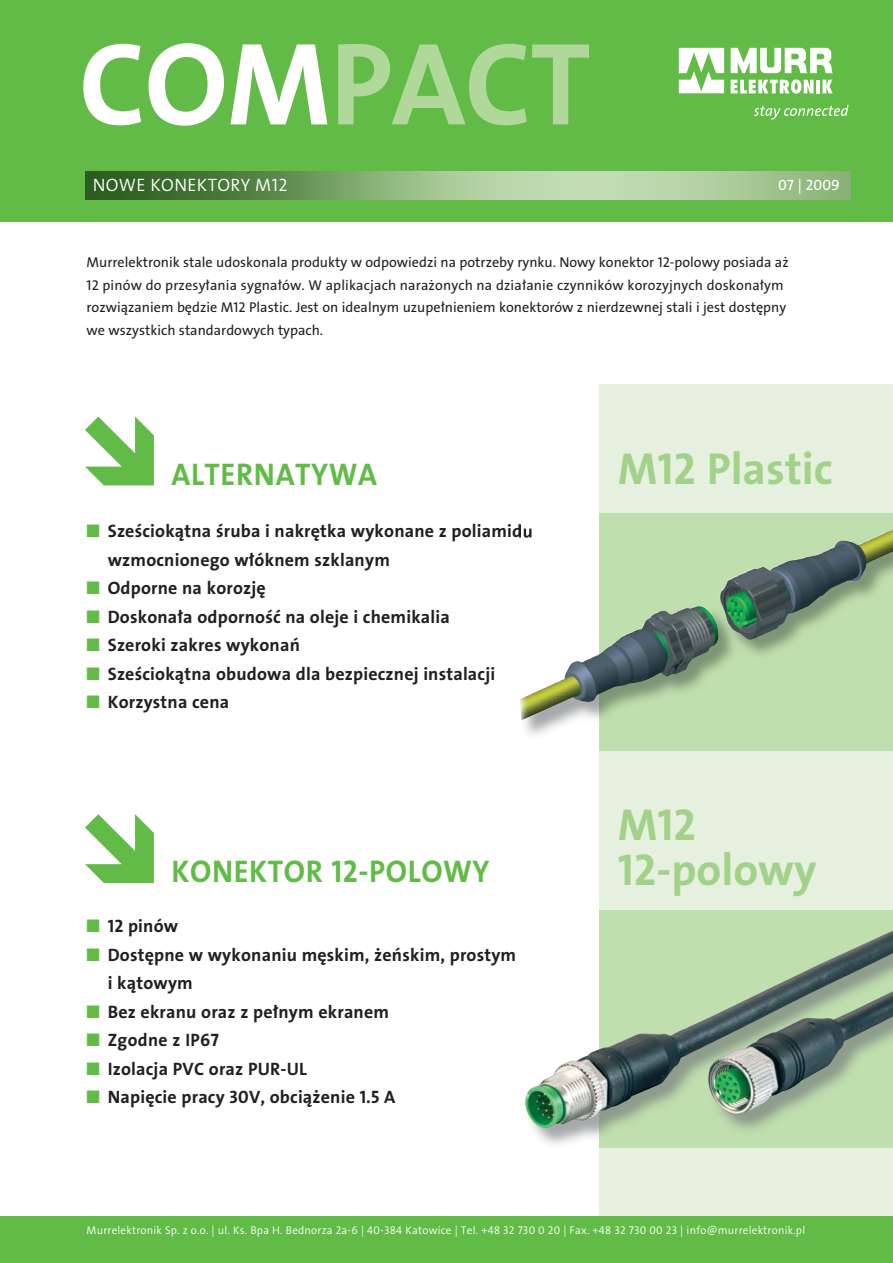
<style>
.page{position:relative;width:893px;height:1263px;background:#fff}
.page>*{position:absolute;margin:0;border:0;box-sizing:border-box;transform-origin:0 0}
.t1{font:700 118.35px "The Sans CE LF7";letter-spacing:-.01em;color:#b1d89b}
.t2{font:700 45px/44.7px "The Sans CE LF7";color:#a2d28a}
.t3{font:700 31.5px "The Sans CE LF7";letter-spacing:.02em;color:#61bb46;scale:.96 1}
.t4{font:700 18px/28.5px "The Sans CE LF7";letter-spacing:.01em;color:#231f20}
.t5{font:300 18px "The Sans CE LF4";letter-spacing:.02em;color:#fff}
.t6{font:700 18px "The Sans LF7";letter-spacing:.02em;color:#231f20}
.t7{font:15px "The Sans LF5 Plain";letter-spacing:.01em;color:#fff}
.t8{font:14.25px/22.5px "The Sans CE LF5 Plain";color:#231f20}
.t9{font:300 11.25px "The Sans CE LF4";letter-spacing:.02em;color:#fff}
.s1{color:#fff}
.s2{color:#61bb46}
</style>
<div class="page">
<div style="left:599px;top:384px;width:294px;height:842px;background:#e5f1de"></div>
<div style="left:0;top:1216px;width:893px;height:47px;background:#61bb46"></div>
<div style="left:0;top:0;width:893px;height:221px;background:#61bb46"></div>
<img style="left:85px;top:172px;width:765px;height:27px">
<svg style="left:679px;top:48px;width:45px;height:45px"></svg>
<svg style="left:730px;top:79px;width:83px;height:15px"></svg>
<hr style="left:816px;top:80px;width:4px;height:13px;background:#fff">
<svg style="left:822px;top:80px;width:11px;height:13px"></svg>
<svg style="left:730px;top:48px;width:103px;height:25px"></svg>
<svg style="left:754px;top:105px;width:94px;height:15px"></svg>
<svg style="left:85px;top:417px;width:69px;height:68px"></svg>
<svg style="left:85px;top:814px;width:69px;height:69px"></svg>
<div style="left:599px;top:514px;width:294px;height:237px;background:#c0dfae"></div>
<div style="left:599px;top:910px;width:294px;height:237px;background:#c0dfae"></div>
<img style="left:533px;top:1128px;width:360px;height:21px">
<img style="left:599px;top:1128px;width:294px;height:19px">
<img style="left:525px;top:930px;width:368px;height:198px">
<img style="left:519px;top:524px;width:2px;height:14px">
<img style="left:520px;top:528px;width:373px;height:192px">
<h1 class="t1" style="left:79px;top:40px;width:513px"><span class="s1">COM</span>PACT</h1>
<p class="t5" style="left:93px;top:177px;width:196px">NOWE KONEKTORY M12</p>
<p class="t7" style="left:778px;top:180px;width:63px">07 | 2009</p>
<p class="t8" style="left:87px;top:252px;width:704px">Murrelektronik stale udoskonala produkty w odpowiedzi na potrzeby rynku. Nowy konektor 12-polowy posiada aż 12 pinów do przesyłania sygnałów. W aplikacjach narażonych na działanie czynników korozyjnych doskonałym rozwiązaniem będzie M12 Plastic. Jest on idealnym uzupełnieniem konektorów z nierdzewnej stali i jest dostępny we wszystkich standardowych typach.</p>
<h3 class="t3" style="left:171px;top:463px;width:216px">ALTERNATYWA</h3>
<p class="t4" style="left:108px;top:518px;width:426px;text-indent:-21px"><span class="s2">■</span> Sześciokątna śruba i nakrętka wykonane z poliamidu wzmocnionego włóknem szklanym</p>
<p class="t4" style="left:87px;top:575px;width:181px"><span class="s2">■</span> Odporne na korozję</p>
<p class="t4" style="left:87px;top:604px;width:365px"><span class="s2">■</span> Doskonała odporność na oleje i chemikalia</p>
<p class="t4" style="left:87px;top:632px;width:215px"><span class="s2">■</span> Szeroki zakres wykonań</p>
<p class="t4" style="left:87px;top:661px;width:410px"><span class="s2">■</span> Sześciokątna obudowa dla bezpiecznej instalacji</p>
<p class="t4" style="left:87px;top:689px;width:144px"><span class="s2">■</span> Korzystna cena</p>
<h3 class="t3" style="left:171px;top:860px;width:333px">KONEKTOR 12-POLOWY</h3>
<p class="t4" style="left:87px;top:913px;width:93px"><span class="s2">■</span> 12 pinów</p>
<p class="t4" style="left:108px;top:941px;width:410px;text-indent:-21px"><span class="s2">■</span> Dostępne w wykonaniu męskim, żeńskim, prostym i kątowym</p>
<p class="t4" style="left:87px;top:998px;width:304px"><span class="s2">■</span> Bez ekranu oraz z pełnym ekranem</p>
<p class="t6" style="left:87px;top:1032px;width:134px"><span class="s2">■</span> Zgodne z IP67</p>
<p class="t4" style="left:87px;top:1055px;width:222px"><span class="s2">■</span> Izolacja PVC oraz PUR-UL</p>
<p class="t4" style="left:87px;top:1084px;width:310px"><span class="s2">■</span> Napięcie pracy 30V, obciążenie 1.5 A</p>
<h2 class="t2" style="left:618px;top:450px;width:217px">M12 Plastic</h2>
<h2 class="t2" style="left:618px;top:806px;width:200px">M12<br>12-polowy</h2>
<p class="t9" style="left:87px;top:1225px;width:720px">Murrelektronik Sp. z o.o. | ul. Ks. Bpa H. Bednorza 2a-6 | 40-384 Katowice | Tel. +48 32 730 0 20 | Fax. +48 32 730 00 23 | info@murrelektronik.pl</p>
</div>
